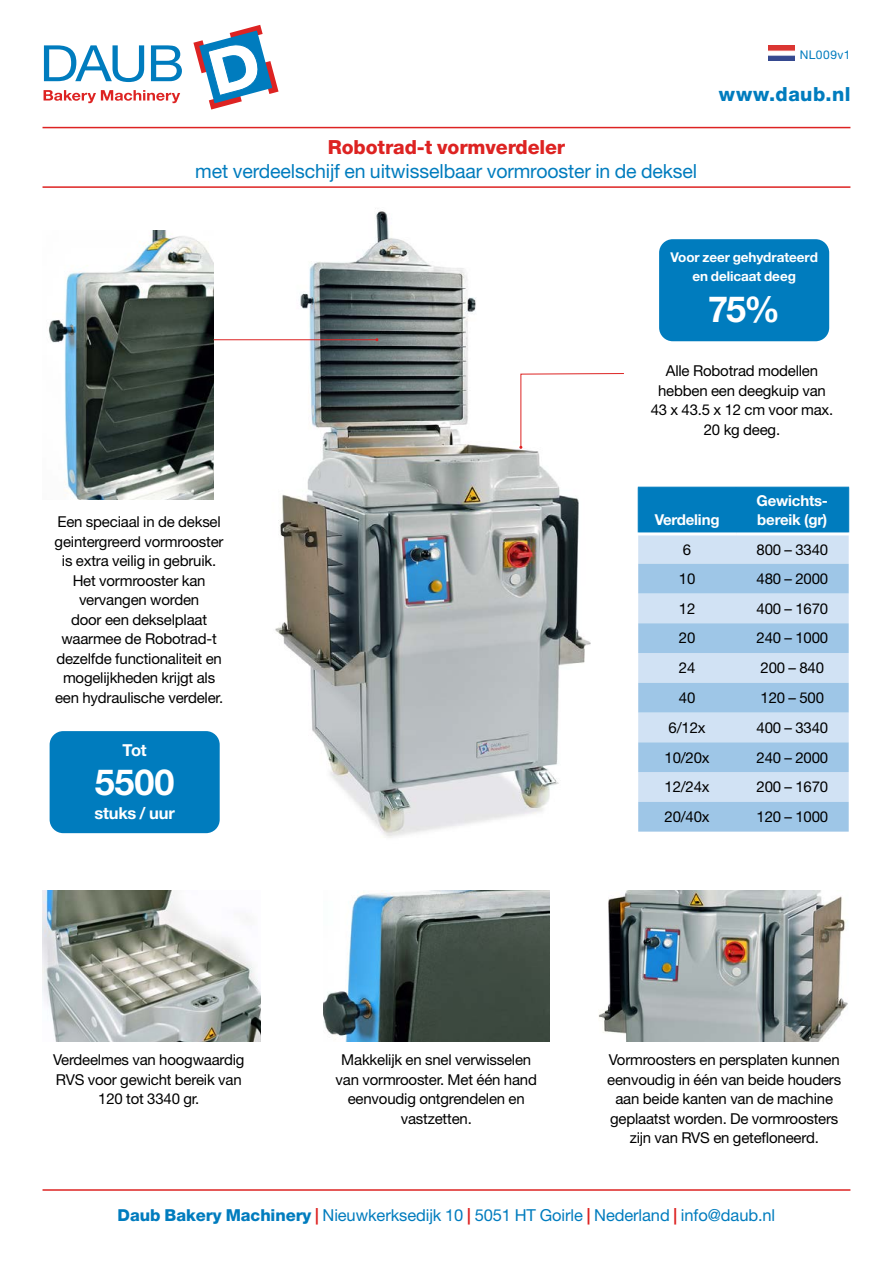
<style>
.page{position:relative;width:893px;height:1263px;background:#fff}
.page>*{position:absolute;margin:0;border:0;box-sizing:border-box;transform-origin:0 0}
.t1{font:700 36px "Helvetica Neue LT Std";letter-spacing:-.005em;color:#fff}
.t2{font:19.5px "Helvetica Neue LT Std";letter-spacing:-.005em;color:#007cbe}
.t3{font:800 19.5px "Helvetica Neue LT Std";letter-spacing:-.005em;color:#dd2322}
.t4{font:800 19.5px "Helvetica Neue LT Std";letter-spacing:.02em;color:#007cbe}
.t5{font:16.5px "Helvetica Neue LT Std";letter-spacing:-.005em;color:#007cbe}
.t6{font:700 16.5px/19.5px "Helvetica Neue LT Std";letter-spacing:-.015em;color:#fff}
.t7{font:15px/19.5px "Helvetica Neue LT Std";letter-spacing:-.015em;color:#000;text-align:center}
.t8{font:700 15px/19.5px "Helvetica Neue LT Std";letter-spacing:-.015em;color:#fff}
.t9{font:700 13.5px/19.5px "Helvetica Neue LT Std";letter-spacing:-.005em;color:#fff;text-align:center}
.t10{font:12px "Helvetica Neue LT Std";letter-spacing:.035em;color:#007cbe}
.s1{font-weight:800}
.s2{font-weight:700;color:#dd2322}
</style>
<div class="page">
<img style="left:200px;top:208px;width:444px;height:630px">
<img style="left:43px;top:891px;width:218px;height:151px">
<img style="left:48px;top:231px;width:166px;height:269px">
<img style="left:323px;top:891px;width:227px;height:151px">
<img style="left:598px;top:891px;width:250px;height:151px">
<hr style="left:214px;top:339px;width:163px;height:1px;background:#dd2322">
<svg style="left:519px;top:373px;width:106px;height:76px"></svg>
<svg style="left:193px;top:25px;width:86px;height:85px"></svg>
<svg style="left:44px;top:45px;width:138px;height:37px"></svg>
<svg style="left:44px;top:90px;width:136px;height:13px"></svg>
<hr style="left:43px;top:1189px;width:807px;height:2px;background:#dd2322">
<hr style="left:43px;top:127px;width:807px;height:1px;background:#dd2322">
<hr style="left:43px;top:186px;width:807px;height:2px;background:#dd2322">
<div style="left:50px;top:731px;width:170px;height:102px;background:#007cbe;border-radius:14px"></div>
<div style="left:639px;top:488px;width:209px;height:44px;background:#007cbe"></div>
<div style="left:638px;top:535px;width:211px;height:29px;background:#d1e2f4"></div>
<svg style="left:638px;top:564px;width:211px;height:268px;background:#b5d2ec"></svg>
<hr style="left:638px;top:487px;width:98px;height:1px;background:#007cbe">
<hr style="left:638px;top:487px;width:1px;height:45px;background:#007cbe">
<hr style="left:736px;top:487px;width:113px;height:1px;background:#007cbe">
<hr style="left:736px;top:487px;width:1px;height:45px;background:#007cbe">
<hr style="left:848px;top:487px;width:1px;height:45px;background:#007cbe">
<hr style="left:638px;top:532px;width:98px;height:3px;background:#fff">
<div style="left:659px;top:239px;width:170px;height:102px;background:#007cbe;border-radius:14px"></div>
<img style="left:769px;top:45px;width:25px;height:16px">
<p class="t10" style="left:800px;top:47px;width:52px">NL009v1</p>
<h2 class="t3" style="left:328px;top:135px;width:239px">Robotrad-t vormverdeler</h2>
<h2 class="t2" style="left:195px;top:159px;width:503px">met verdeelschijf en uitwisselbaar vormrooster in de deksel</h2>
<h2 class="t4" style="left:719px;top:82px;width:133px">www.daub.nl</h2>
<p class="t9" style="left:670px;top:247px;width:149px">Voor zeer gehydrateerd en delicaat deeg</p>
<h1 class="t1" style="left:708px;top:286px;width:74px">75%</h1>
<p class="t6" style="left:671px;top:248px;width:147px">For highly hydrated and delicate dough</p>
<h1 class="t1" style="left:708px;top:293px;width:74px">75%</h1>
<p class="t7" style="left:55px;top:512px;width:170px">Een speciaal in de deksel geintergreerd vormrooster is extra veilig in gebruik.<br>Het vormrooster kan vervangen worden<br>door een dekselplaat waarmee de Robotrad-t dezelfde functionaliteit en mogelijkheden krijgt als een hydraulische verdeler.</p>
<p class="t6" style="left:123px;top:740px;width:25px">Tot</p>
<h1 class="t1" style="left:95px;top:760px;width:81px">5500</h1>
<p class="t6" style="left:94px;top:803px;width:82px">stuks / uur</p>
<p class="t7" style="left:651px;top:361px;width:184px">Alle Robotrad modellen hebben een deegkuip van<br>43 x 43.5 x 12 cm voor max.<br>20 kg deeg.</p>
<p class="t8" style="left:655px;top:510px;width:66px">Verdeling</p>
<p class="t8" style="left:757px;top:490px;width:73px">Gewichts&shy;bereik (gr)</p>
<p class="t7" style="left:683px;top:540px;width:10px">6</p>
<p class="t7" style="left:756px;top:540px;width:73px">800 – 3340</p>
<p class="t7" style="left:679px;top:569px;width:18px">10</p>
<p class="t7" style="left:756px;top:569px;width:73px">480 – 2000</p>
<p class="t7" style="left:679px;top:598px;width:18px">12</p>
<p class="t7" style="left:756px;top:598px;width:73px">400 – 1670</p>
<p class="t7" style="left:679px;top:628px;width:18px">20</p>
<p class="t7" style="left:756px;top:628px;width:73px">240 – 1000</p>
<p class="t7" style="left:679px;top:658px;width:18px">24</p>
<p class="t7" style="left:761px;top:658px;width:65px">200 – 840</p>
<p class="t7" style="left:679px;top:688px;width:18px">40</p>
<p class="t7" style="left:761px;top:688px;width:65px">120 – 500</p>
<p class="t7" style="left:669px;top:717px;width:39px">6/12x</p>
<p class="t7" style="left:756px;top:717px;width:73px">400 – 3340</p>
<p class="t7" style="left:664px;top:747px;width:47px">10/20x</p>
<p class="t7" style="left:756px;top:747px;width:73px">240 – 2000</p>
<p class="t7" style="left:664px;top:777px;width:47px">12/24x</p>
<p class="t7" style="left:756px;top:777px;width:73px">200 – 1670</p>
<p class="t7" style="left:664px;top:807px;width:47px">20/40x</p>
<p class="t7" style="left:756px;top:807px;width:73px">120 – 1000</p>
<p class="t7" style="left:53px;top:1050px;width:193px">Verdeelmes van hoogwaardig<br>RVS voor gewicht bereik van<br>120 tot 3340 gr.</p>
<p class="t7" style="left:336px;top:1050px;width:203px">Makkelijk en snel verwisselen van vormrooster. Met één hand eenvoudig ontgrendelen en vastzetten.</p>
<p class="t7" style="left:607px;top:1050px;width:236px">Vormroosters en persplaten kunnen eenvoudig in één van beide houders aan beide kanten van de machine geplaatst worden. De vormroosters zijn van RVS en getefloneerd.</p>
<p class="t5" style="left:118px;top:1205px;width:659px"><span class="s1">Daub Bakery Machinery</span> <span class="s2">|</span> Nieuwkerksedijk 10 <span class="s2">|</span> 5051 HT Goirle <span class="s2">|</span> Nederland <span class="s2">|</span> info@daub.nl</p>
</div>
